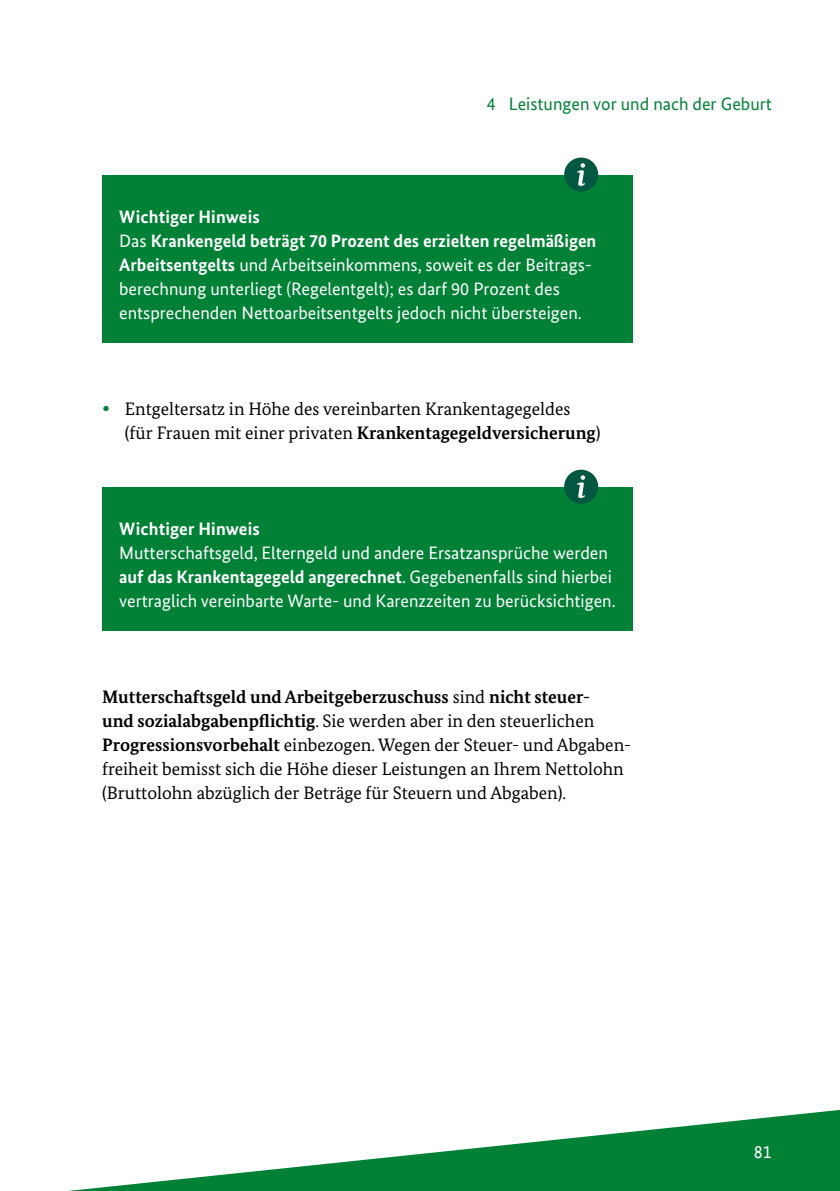
<style>
.page{position:relative;width:840px;height:1191px;background:#fff}
.page>*{position:absolute;margin:0;border:0;box-sizing:border-box;transform-origin:0 0}
.E-Infobox_Tipp_E-01_2-P-Infobox_FT{font:18px/24px "Bundes Sans";color:#fff}
.D-Inhalt_IS_D-01_1-P-Fließtext{font:18px/24px "Bundes Serif";color:#000}
.E-Infobox_Tipp_E-01_1-H4-Infobox_HL{font:700 18px "Bundes Sans";letter-spacing:.01em;color:#fff}
.t1{font:18px "Bundes Sans";color:#008136}
.s1{font-weight:700}
.s2{color:#008136}
</style>
<div class="page">
<svg style="left:68px;top:1110px;width:771px;height:81px"></svg>
<div style="left:102px;top:175px;width:530px;height:167px;background:#008136"></div>
<div style="left:564px;top:158px;width:34px;height:34px;background:#005840;border-radius:50%"></div>
<svg style="left:577px;top:163px;width:8px;height:23px"></svg>
<div style="left:102px;top:487px;width:530px;height:143px;background:#008136"></div>
<div style="left:564px;top:470px;width:34px;height:34px;background:#005840;border-radius:50%"></div>
<svg style="left:577px;top:475px;width:8px;height:23px"></svg>
<p class="t1" style="left:486px;top:93px;width:286px">4 Leistungen vor und nach der Geburt</p>
<h4 class="E-Infobox_Tipp_E-01_1-H4-Infobox_HL" style="left:119px;top:205px;width:142px">Wichtiger Hinweis</h4>
<p class="E-Infobox_Tipp_E-01_2-P-Infobox_FT" style="left:119px;top:228px;width:478px">Das <span class="s1">Krankengeld beträgt 70 Prozent des erzielten regelmäßigen Arbeitsentgelts</span> und Arbeitseinkommens, soweit es der Beitrags&shy;berechnung unterliegt (Regelentgelt); es darf 90 Prozent des entsprechenden Nettoarbeitsentgelts jedoch nicht übersteigen.</p>
<p class="D-Inhalt_IS_D-01_1-P-Fließtext" style="left:125px;top:396px;width:477px;text-indent:-23px"><span class="s2">•</span> Entgeltersatz in Höhe des vereinbarten Krankentagegeldes (für Frauen mit einer privaten <span class="s1">Krankentagegeldversicherung</span>)</p>
<h4 class="E-Infobox_Tipp_E-01_1-H4-Infobox_HL" style="left:119px;top:517px;width:142px">Wichtiger Hinweis</h4>
<p class="E-Infobox_Tipp_E-01_2-P-Infobox_FT" style="left:119px;top:540px;width:497px">Mutterschaftsgeld, Elterngeld und andere Ersatzansprüche werden <span class="s1">auf das Krankentagegeld angerechnet</span>. Gegebenenfalls sind hierbei vertraglich vereinbarte Warte- und Karenzzeiten zu berücksichtigen.</p>
<p class="D-Inhalt_IS_D-01_1-P-Fließtext" style="left:102px;top:684px;width:530px"><span class="s1">Mutterschaftsgeld und Arbeitgeberzuschuss</span> sind <span class="s1">nicht steuer-<br>und sozialabgabenpflichtig</span>. Sie werden aber in den steuerlichen <span class="s1">Progressionsvorbehalt</span> einbezogen. Wegen der Steuer- und Abgaben&shy;freiheit bemisst sich die Höhe dieser Leistungen an Ihrem Nettolohn (Bruttolohn abzüglich der Beträge für Steuern und Abgaben).</p>
<p class="E-Infobox_Tipp_E-01_2-P-Infobox_FT" style="left:753px;top:1139px;width:19px">81</p>
</div>
